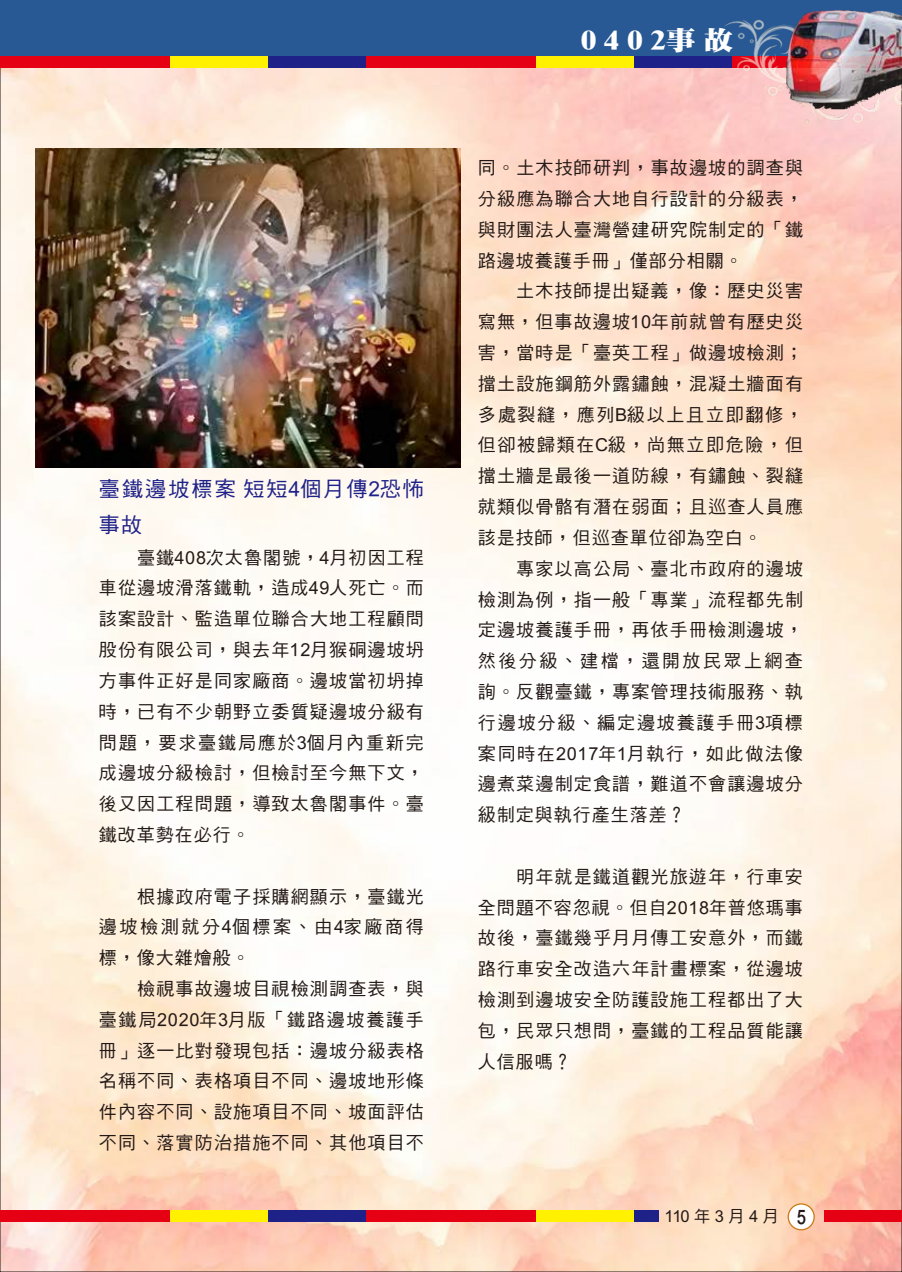
<style>
.page{position:relative;width:902px;height:1272px;background:#fff}
.page>*{position:absolute;margin:0;border:0;box-sizing:border-box;transform-origin:0 0}
.t1{font:26.4px "DF Ming UB HKP BF";letter-spacing:.255em;color:#fff;scale:1.13 1}
.t2{font:21px/36px "DF Hei Md HKP BF";letter-spacing:.1em;color:#1e2188}
.t3{font:20.25px "DF Hei Bd HKP BF";color:#231916;scale:.83 1}
.t4{font:18px/30.8px "DF Hei Md HKP BF";letter-spacing:.065em;color:#231916;text-align:justify}
.t5{font:16.5px "DF Hei Md HKP BF";letter-spacing:.105em;color:#231916}
</style>
<div class="page">
<img style="left:2px;top:68px;width:897px;height:1201px">
<div style="left:366px;top:56px;width:170px;height:12px;background:#e60013"></div>
<div style="left:0;top:56px;width:170px;height:12px;background:#e60013"></div>
<div style="left:634px;top:56px;width:97px;height:12px;background:#1e2188"></div>
<div style="left:268px;top:56px;width:98px;height:12px;background:#1e2188"></div>
<div style="left:536px;top:56px;width:98px;height:12px;background:#fff100"></div>
<div style="left:170px;top:56px;width:98px;height:12px;background:#fff100"></div>
<div style="left:0;top:0;width:901px;height:56px;background:#285994"></div>
<div style="left:787px;top:1203px;width:27px;height:27px;background:#fff;border:1px solid #c97a14;border-radius:50%"></div>
<div style="left:824px;top:1209px;width:77px;height:12px;background:#e60013"></div>
<div style="left:366px;top:1209px;width:170px;height:12px;background:#e60013"></div>
<div style="left:0;top:1209px;width:170px;height:12px;background:#e60013"></div>
<div style="left:634px;top:1209px;width:24px;height:12px;background:#1e2188"></div>
<div style="left:268px;top:1209px;width:98px;height:12px;background:#1e2188"></div>
<div style="left:536px;top:1209px;width:98px;height:12px;background:#fff100"></div>
<div style="left:170px;top:1209px;width:98px;height:12px;background:#fff100"></div>
<img style="left:724px;top:19px;width:177px;height:104px">
<img style="left:782px;top:10px;width:119px;height:107px">
<img style="left:35px;top:148px;width:426px;height:319px">
<p class="t2" style="left:99px;top:470px;width:326px">臺鐵邊坡標案 短短4個㈪傳2恐怖事故</p>
<p class="t4" style="left:99px;top:542px;width:326px;text-indent:38px">臺鐵408次太魯閣號，4㈪初因工程車從邊坡滑落鐵軌，造成49㆟死亡。而該案設計、㈼造單位聯合大㆞工程顧問股份㈲限公司，與去年12㈪猴硐邊坡坍方事件正好是同家廠商。邊坡當初坍掉時，已㈲不少朝野立委質疑邊坡分級㈲問題，要求臺鐵局應於3個㈪內重新完成邊坡分級檢討，但檢討㉃今無㆘文，後又因工程問題，導致太魯閣事件。臺鐵改革勢在必行。</p>
<p class="t4" style="left:99px;top:880px;width:326px;text-indent:38px">根據政府電子採購網顯示，臺鐵光邊坡檢測就分4個標案、由4家廠商得標，像大雜燴般。</p>
<p class="t4" style="left:99px;top:973px;width:326px;text-indent:38px">檢視事故邊坡目視檢測調查表，與臺鐵局2020年3㈪版「鐵路邊坡養護手冊」逐㆒比對發現包括：邊坡分級表格㈴稱不同、表格㊠目不同、邊坡㆞形條件內容不同、設施㊠目不同、坡面評估不同、落實防治措施不同、其他㊠目不</p>
<h1 class="t1" style="left:581px;top:27px;width:136px">0402事故</h1>
<p class="t4" style="left:478px;top:152px;width:326px">同。㈯㈭技師研判，事故邊坡的調查與分級應為聯合大㆞㉂行設計的分級表，與㈶團法㆟臺灣營建研究院制定的「鐵路邊坡養護手冊」僅部分相關。</p>
<p class="t4" style="left:478px;top:275px;width:326px;text-indent:38px">㈯㈭技師提出疑義，像：歷史災害㊢無，但事故邊坡10年前就曾㈲歷史災害，當時是「臺英工程」做邊坡檢測；擋㈯設施鋼筋外露鏽蝕，混凝㈯牆面㈲多處裂縫，應列B級以㆖且立即翻修，但卻被歸類在C級，尚無立即危險，但擋㈯牆是最後㆒道防線，㈲鏽蝕、裂縫就類似骨骼㈲潛在弱面；且巡查㆟員應該是技師，但巡查單位卻為空白。</p>
<p class="t4" style="left:478px;top:553px;width:326px;text-indent:38px">專家以高公局、臺北市政府的邊坡檢測為例，指㆒般「專業」流程都先制定邊坡養護手冊，再依手冊檢測邊坡，然後分級、建檔，還開放民眾㆖網查詢。反觀臺鐵，專案管理技術服務、執行邊坡分級、編定邊坡養護手冊3㊠標案同時在2017年1㈪執行，如此做法像邊煮菜邊制定食譜，難道不會讓邊坡分級制定與執行產生落差？</p>
<p class="t4" style="left:478px;top:861px;width:326px;text-indent:38px">明年就是鐵道觀光旅遊年，行車安全問題不容忽視。但㉂2018年普悠瑪事故後，臺鐵幾乎㈪㈪傳工安意外，而鐵路行車安全改造㈥年計畫標案，從邊坡檢測到邊坡安全防護設施工程都出了大包，民眾只想問，臺鐵的工程品質能讓㆟信服嗎？</p>
<p class="t5" style="left:664px;top:1207px;width:116px">110年3㈪4㈪</p>
<p class="t3" style="left:796px;top:1206px;width:12px">5</p>
</div>
